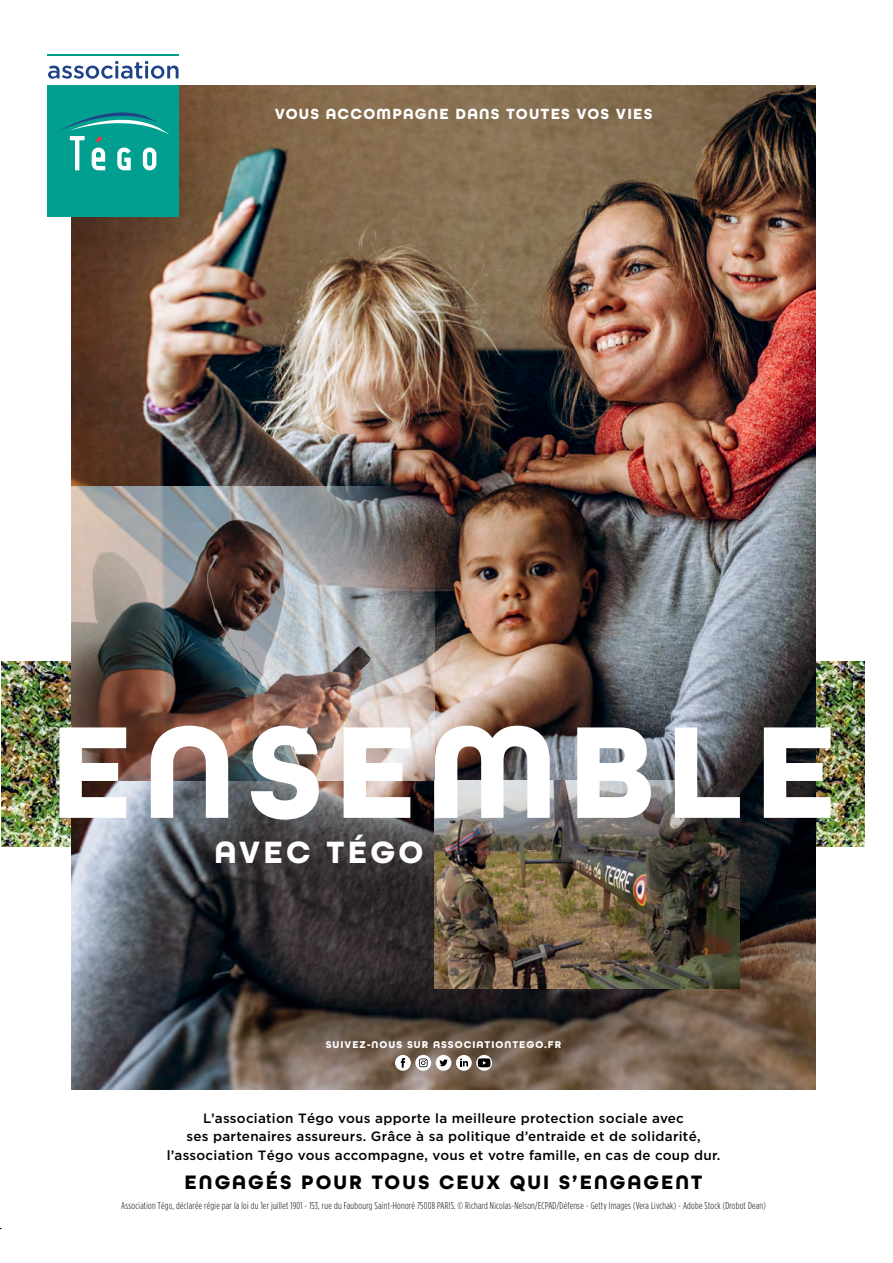
<style>
.page{position:relative;width:893px;height:1263px;background:#fff}
.page>*{position:absolute;margin:0;border:0;box-sizing:border-box;transform-origin:0 0}
.t1{font:700 32.55px "All Round Gothic";letter-spacing:.1em;color:#fff}
.t2{font:700 20.55px "All Round Gothic";letter-spacing:.1em;color:#000}
.t3{font:700 15.6px "All Round Gothic";letter-spacing:.08em;color:#fff}
.t4{font:500 13.5px/18.5px "Gotham HTF";letter-spacing:.02em;color:#000;text-align:center}
.t5{font:700 10.35px "All Round Gothic";letter-spacing:.1em;color:#fff}
.t6{font:300 condensed 9.9px "Gotham HTF";letter-spacing:.025em;color:#000}
</style>
<div class="page">
<img style="left:2px;top:662px;width:70px;height:185px">
<img style="left:815px;top:662px;width:49px;height:185px">
<img style="left:72px;top:85px;width:743px;height:1005px">
<img style="left:72px;top:487px;width:363px;height:239px">
<img style="left:435px;top:820px;width:305px;height:168px">
<svg style="left:476px;top:1055px;width:16px;height:16px"></svg>
<svg style="left:478px;top:1058px;width:12px;height:9px"></svg>
<div style="left:436px;top:1055px;width:15px;height:16px;background:#fff;border-radius:50%"></div>
<svg style="left:439px;top:1059px;width:9px;height:7px"></svg>
<svg style="left:456px;top:1055px;width:16px;height:16px"></svg>
<svg style="left:460px;top:1058px;width:8px;height:8px"></svg>
<div style="left:395px;top:1055px;width:16px;height:16px;background:#fff;border-radius:50%"></div>
<svg style="left:401px;top:1058px;width:4px;height:10px"></svg>
<svg style="left:415px;top:1055px;width:16px;height:16px"></svg>
<svg style="left:419px;top:1058px;width:9px;height:9px"></svg>
<div style="left:48px;top:85px;width:131px;height:132px;background:#009f8f"></div>
<hr style="left:48px;top:55px;width:131px;height:1px;background:#009f8f">
<svg style="left:58px;top:112px;width:111px;height:58px"></svg>
<svg style="left:48px;top:61px;width:131px;height:18px"></svg>
<img style="left:59px;top:726px;width:772px;height:94px">
<p class="t3" style="left:275px;top:105px;width:379px">VOUS ACCOMPAGNE DANS TOUTES VOS VIES</p>
<p class="t1" style="left:214px;top:833px;width:211px">AVEC TÉGO</p>
<p class="t5" style="left:326px;top:1038px;width:237px">SUIVEZ-NOUS SUR ASSOCIATIONTEGO.FR</p>
<p class="t4" style="left:167px;top:1109px;width:555px">L’association Tégo vous apporte la meilleure protection sociale avec<br>ses partenaires assureurs. Grâce à sa politique d’entraide et de solidarité, l’association Tégo vous accompagne, vous et votre famille, en cas de coup dur.</p>
<p class="t2" style="left:185px;top:1169px;width:519px">ENGAGÉS POUR TOUS CEUX QUI S’ENGAGENT</p>
<p class="t6" style="left:121px;top:1200px;width:646px">Association Tégo, déclarée régie par la loi du 1er juillet 1901 - 153, rue du Faubourg Saint-Honoré 75008 PARIS. © Richard Nicolas-Nelson/ECPAD/Défense - Getty Images (Vera Livchak) - Adobe Stock (Drobot Dean)</p>
</div>
